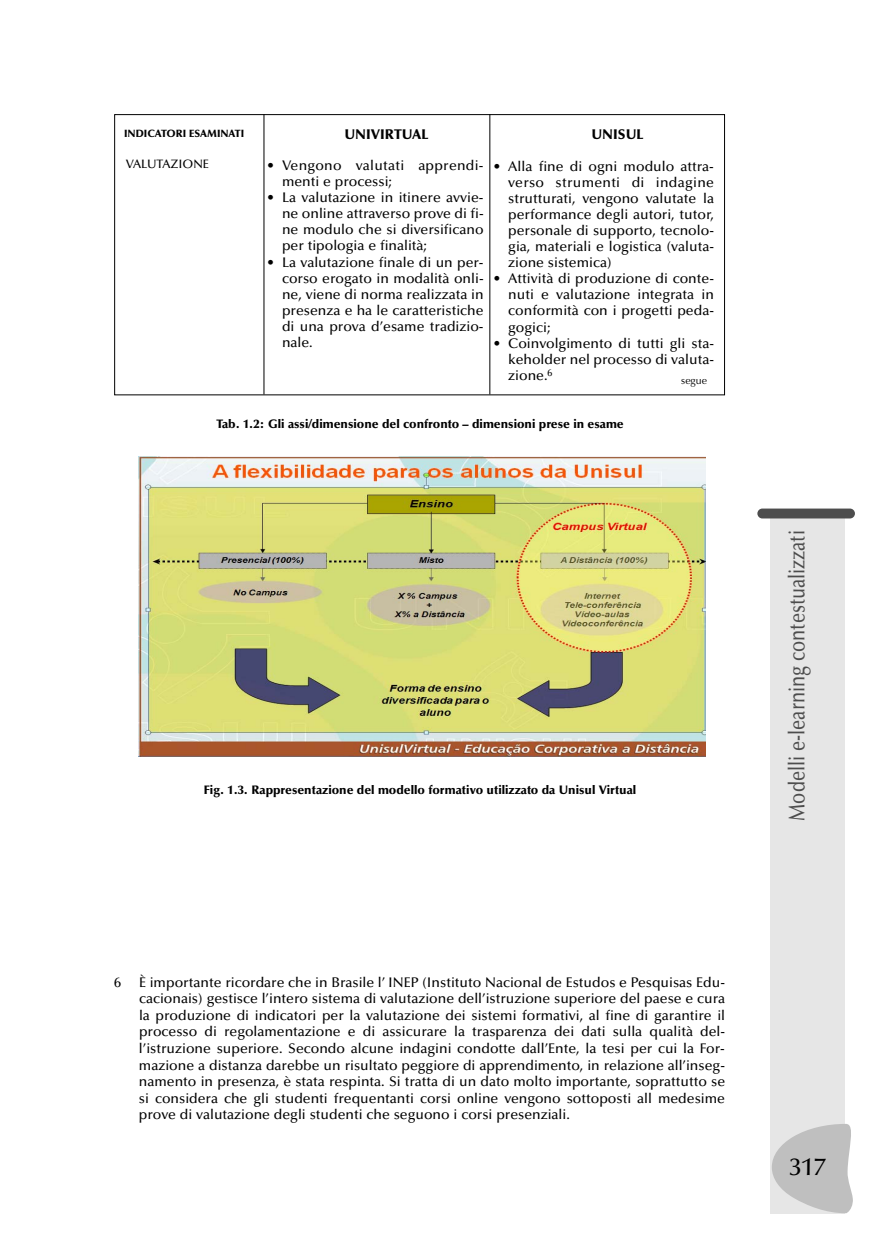
<style>
.page{position:relative;width:869px;height:1241px;background:#fff}
.page>*{position:absolute;margin:0;border:0;box-sizing:border-box;transform-origin:0 0}
.t1{font:500 24.5px "Optima";color:#000}
.t2{font:500 22.75px "Optima";color:#4d4d4d;scale:.8 1}
.t3{font:500 14px/16.1px "Optima";color:#000;text-align:justify}
.t4{font:500 14px/16.1px "Optima";letter-spacing:.02em;color:#000}
.t5{font:900 14px "Optima";color:#000}
.t6{font:900 12.25px "Optima";color:#000}
.t7{font:500 12.25px "Optima";color:#000}
.t8{font:900 10.5px "Optima";color:#000}
.t9{font:10.5px "Optima";color:#000}
</style>
<div class="page">
<div style="left:770px;top:516px;width:74px;height:697px;background:#e6e6e6"></div>
<div style="left:757px;top:508px;width:97px;height:10px;background:#4d4d4d;border-radius:5px"></div>
<svg style="left:772px;top:1123px;width:81px;height:89px"></svg>
<div style="left:114px;top:114px;width:610px;height:281px;border:1px solid #000"></div>
<img style="left:138px;top:456px;width:567px;height:300px">
<hr style="left:263px;top:114px;width:1px;height:280px;background:#000">
<hr style="left:489px;top:114px;width:1px;height:280px;background:#000">
<p class="t8" style="left:124px;top:129px;width:122px">INDICATORI ESAMINATI</p>
<p class="t5" style="left:344px;top:129px;width:86px">UNIVIRTUAL</p>
<p class="t5" style="left:591px;top:129px;width:54px">UNISUL</p>
<p class="t7" style="left:126px;top:159px;width:85px">VALUTAZIONE</p>
<p class="t4" style="left:282px;top:159px;width:203px;text-indent:-15px">• Vengono valutati apprendi&shy;menti e processi;</p>
<p class="t3" style="left:282px;top:191px;width:203px;text-indent:-15px">• La valutazione in itinere avvie&shy;ne online attraverso prove di fi&shy;ne modulo che si diversificano per tipologia e finalità;</p>
<p class="t3" style="left:282px;top:255px;width:203px;text-indent:-15px">• La valutazione finale di un per&shy;corso erogato in modalità onli&shy;ne, viene di norma realizzata in presenza e ha le caratteristiche di una prova d’esame tradizio&shy;nale.</p>
<p class="t3" style="left:508px;top:159px;width:207px;text-indent:-15px">• Alla fine di ogni modulo attra&shy;verso strumenti di indagine strutturati, vengono valutate la performance degli autori, tutor, personale di supporto, tecnolo&shy;gia, materiali e logistica (valuta&shy;zione sistemica)</p>
<p class="t3" style="left:508px;top:272px;width:207px;text-indent:-15px">• Attività di produzione di conte&shy;nuti e valutazione integrata in conformità con i progetti peda&shy;gogici;</p>
<p class="t3" style="left:508px;top:336px;width:207px;text-indent:-15px">• Coinvolgimento di tutti gli sta&shy;keholder nel processo di valuta&shy;zione.<sup>6</sup></p>
<p class="t9" style="left:681px;top:374px;width:27px">segue</p>
<p class="t6" style="left:216px;top:419px;width:408px">Tab. 1.2: Gli assi/dimensione del confronto – dimensioni prese in esame</p>
<p class="t6" style="left:204px;top:784px;width:434px">Fig. 1.3. Rappresentazione del modello formativo utilizzato da Unisul Virtual</p>
<p class="t3" style="left:114px;top:975px;width:8px">6</p>
<p class="t3" style="left:139px;top:974px;width:587px;line-height:16.6px">È importante ricordare che in Brasile l’ INEP (Instituto Nacional de Estudos e Pesquisas Edu&shy;cacionais) gestisce l’intero sistema di valutazione dell’istruzione superiore del paese e cura la produzione di indicatori per la valutazione dei sistemi formativi, al fine di garantire il processo di regolamentazione e di assicurare la trasparenza dei dati sulla qualità del&shy;l’istruzione superiore. Secondo alcune indagini condotte dall’Ente, la tesi per cui la For&shy;mazione a distanza darebbe un risultato peggiore di apprendimento, in relazione all’inseg&shy;namento in presenza, è stata respinta. Si tratta di un dato molto importante, soprattutto se si considera che gli studenti frequentanti corsi online vengono sottoposti all medesime prove di valutazione degli studenti che seguono i corsi presenziali.</p>
<p class="t2" style="left:787px;top:820px;width:364px;rotate:-90deg">Modelli e-learning contestualizzati</p>
<p class="t1" style="left:789px;top:1156px;width:38px">317</p>
</div>
